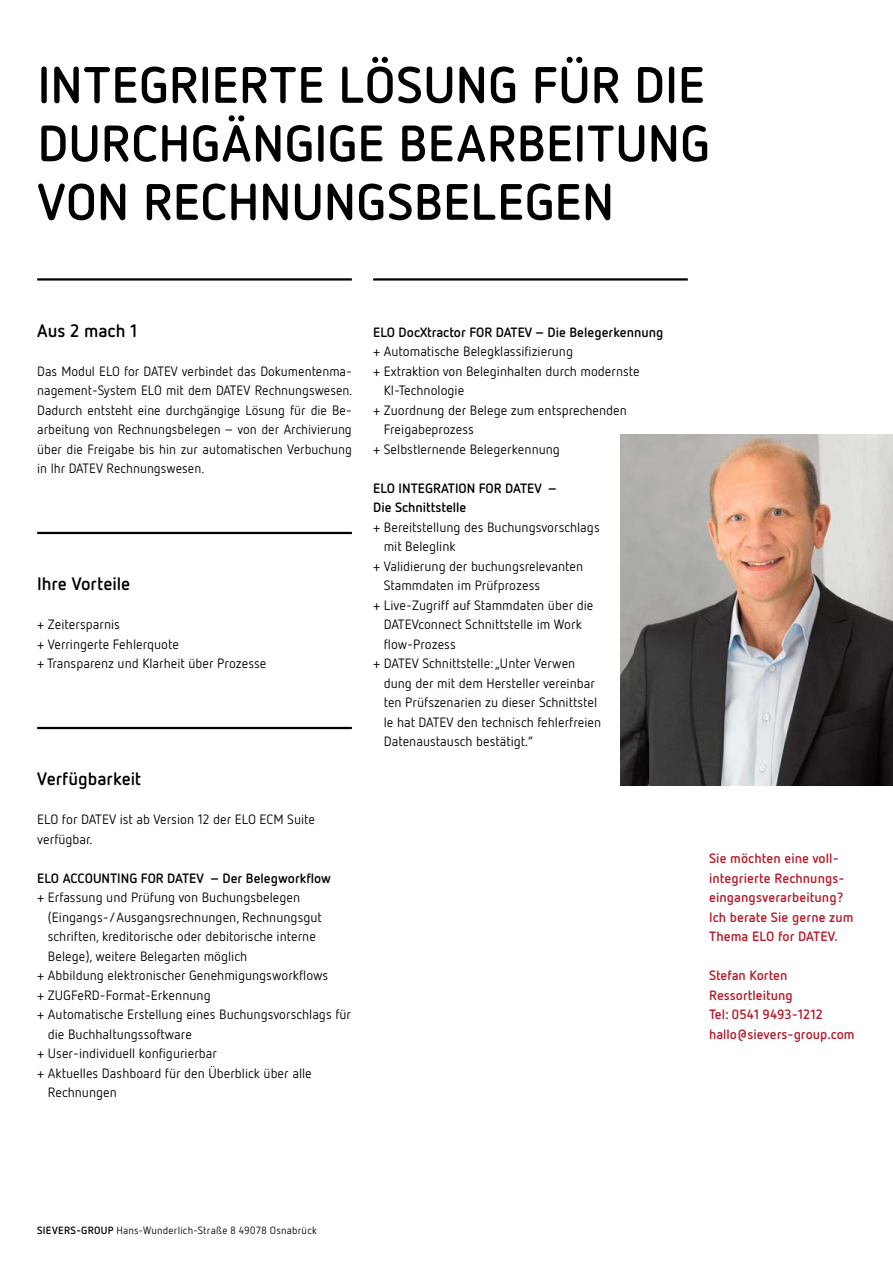
<style>
.page{position:relative;width:893px;height:1263px;background:#fff}
.page>*{position:absolute;margin:0;border:0;box-sizing:border-box;transform-origin:0 0}
.t1{font:700 51px/58.5px "Netto OT";color:#000;text-align:justify}
.t2{font:700 18px "Netto OT";letter-spacing:-.005em;color:#000}
.t3{font:13.5px/19.5px "Netto OT";color:#000}
.t4{font:700 13.5px/19.5px "Netto OT";letter-spacing:.005em;color:#b41a28}
.t5{font:700 13.5px/19.5px "Netto OT";color:#000}
.t6{font:10.5px "Netto OT";letter-spacing:.02em;color:#000}
.s1{font-weight:700}
</style>
<div class="page">
<img style="left:621px;top:434px;width:272px;height:351px">
<hr style="left:37px;top:278px;width:315px;height:3px;background:#000">
<hr style="left:373px;top:278px;width:315px;height:3px;background:#000">
<hr style="left:37px;top:532px;width:315px;height:2px;background:#000">
<hr style="left:37px;top:727px;width:315px;height:2px;background:#000">
<h1 class="t1" style="left:37px;top:54px;width:674px">INTEGRIERTE LÖSUNG FÜR DIE DURCHGÄNGIGE BEARBEITUNG VON RECHNUNGSBELEGEN</h1>
<h2 class="t2" style="left:37px;top:319px;width:102px">Aus 2 mach 1</h2>
<p class="t3" style="left:37px;top:361px;width:317px;text-align:justify">Das Modul ELO for DATEV verbindet das Dokumentenma&shy;nagement-System ELO mit dem DATEV Rechnungswesen.<br>Dadurch entsteht eine durchgängige Lösung für die Be&shy;arbeitung von Rechnungsbelegen – von der Archivierung über die Freigabe bis hin zur automatischen Verbuchung in Ihr DATEV Rechnungswesen.</p>
<h2 class="t2" style="left:37px;top:573px;width:95px">Ihre Vorteile</h2>
<p class="t3" style="left:37px;top:615px;width:231px">+ Zeitersparnis<br>+ Verringerte Fehlerquote<br>+ Transparenz und Klarheit über Prozesse</p>
<h2 class="t2" style="left:37px;top:768px;width:105px">Verfügbarkeit</h2>
<p class="t3" style="left:37px;top:810px;width:279px">ELO for DATEV ist ab Version 12 der ELO ECM Suite verfügbar.</p>
<p class="t5" style="left:37px;top:868px;width:295px">ELO ACCOUNTING FOR DATEV – Der Belegworkflow</p>
<p class="t3" style="left:37px;top:888px;width:265px">+ Erfassung und Prüfung von Buchungsbelegen</p>
<p class="t3" style="left:48px;top:907px;width:276px">(Eingangs-/Ausgangsrechnungen, Rechnungsgut</p>
<p class="t3" style="left:48px;top:927px;width:270px">schriften, kreditorische oder debitorische interne</p>
<p class="t3" style="left:48px;top:946px;width:201px">Belege), weitere Belegarten möglich</p>
<p class="t3" style="left:37px;top:966px;width:293px">+ Abbildung elektronischer Genehmigungsworkflows</p>
<p class="t3" style="left:37px;top:985px;width:175px">+ ZUGFeRD-Format-Erkennung</p>
<p class="t3" style="left:37px;top:1005px;width:315px">+ Automatische Erstellung eines Buchungsvorschlags für</p>
<p class="t3" style="left:48px;top:1024px;width:146px">die Buchhaltungssoftware</p>
<p class="t3" style="left:37px;top:1043px;width:181px">+ User-individuell konfigurierbar</p>
<p class="t3" style="left:37px;top:1063px;width:276px">+ Aktuelles Dashboard für den Überblick über alle</p>
<p class="t3" style="left:48px;top:1082px;width:71px">Rechnungen</p>
<p class="t5" style="left:373px;top:322px;width:292px">ELO DocXtractor FOR DATEV – Die Belegerkennung</p>
<p class="t3" style="left:373px;top:341px;width:201px">+ Automatische Belegklassifizierung</p>
<p class="t3" style="left:373px;top:361px;width:268px">+ Extraktion von Beleginhalten durch modernste</p>
<p class="t3" style="left:384px;top:380px;width:82px">KI-Technologie</p>
<p class="t3" style="left:373px;top:400px;width:255px">+ Zuordnung der Belege zum entsprechenden</p>
<p class="t3" style="left:384px;top:419px;width:92px">Freigabeprozess</p>
<p class="t3" style="left:373px;top:439px;width:188px">+ Selbstlernende Belegerkennung</p>
<p class="t5" style="left:373px;top:478px;width:186px">ELO INTEGRATION FOR DATEV –<br>Die Schnittstelle</p>
<p class="t3" style="left:373px;top:517px;width:228px">+ Bereitstellung des Buchungsvorschlags</p>
<p class="t3" style="left:384px;top:536px;width:73px">mit Beleglink</p>
<p class="t3" style="left:373px;top:556px;width:212px">+ Validierung der buchungsrelevanten</p>
<p class="t3" style="left:384px;top:575px;width:158px">Stammdaten im Prüfprozess</p>
<p class="t3" style="left:373px;top:595px;width:222px">+ Live-Zugriff auf Stammdaten über die</p>
<p class="t3" style="left:384px;top:614px;width:200px">DATEVconnect Schnittstelle im Work</p>
<p class="t3" style="left:384px;top:634px;width:74px">flow-Prozess</p>
<p class="t3" style="left:373px;top:653px;width:204px">+ DATEV Schnittstelle: „Unter Verwen</p>
<p class="t3" style="left:384px;top:673px;width:213px">dung der mit dem Hersteller vereinbar</p>
<p class="t3" style="left:384px;top:692px;width:215px">ten Prüfszenarien zu dieser Schnittstel</p>
<p class="t3" style="left:384px;top:712px;width:219px">le hat DATEV den technisch fehlerfreien</p>
<p class="t3" style="left:384px;top:731px;width:151px">Datenaustausch bestätigt.“</p>
<p class="t4" style="left:709px;top:848px;width:146px">Sie möchten eine voll&shy;integrierte Rechnungs&shy;eingangsverarbeitung?<br>Ich berate Sie gerne zum<br>Thema ELO for DATEV.</p>
<p class="t4" style="left:709px;top:965px;width:147px">Stefan Korten<br>Ressortleitung<br>Tel: 0541 9493-1212 hallo@sievers-group.com</p>
<p class="t6" style="left:37px;top:1224px;width:281px"><span class="s1">SIEVERS-GROUP</span> Hans-Wunderlich-Straße 8 49078 Osnabrück</p>
</div>
